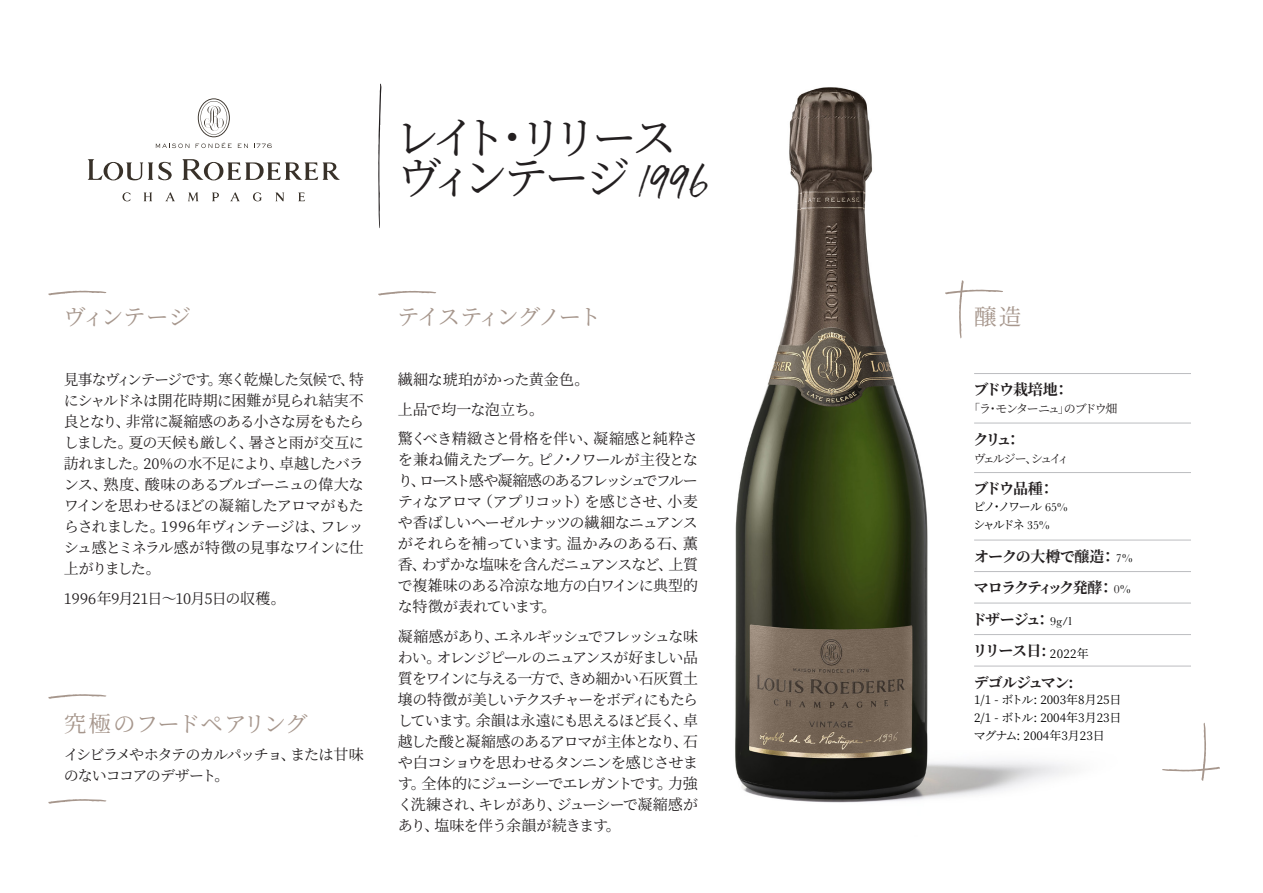
<style>
.page{position:relative;width:1263px;height:893px;background:#fff}
.page>*{position:absolute;margin:0;border:0;box-sizing:border-box;transform-origin:0 0}
.TEXTE_STYLE{font:45px "Noto Serif JP";letter-spacing:-.155em;color:#231f20}
.TEXTE_BASKERVILLE{font:22.5px "Noto Serif JP";letter-spacing:-.01em;color:#a6968c}
.TEXTE_BASKERVILLE-2{font:22.5px "Noto Serif JP";letter-spacing:-.1em;color:#a6968c}
.TEXTE_BASKERVILLE-3{font:22.5px "Noto Serif JP";letter-spacing:-.06em;color:#a6968c}
.GRAND_TITRE{font:22.5px "Noto Serif JP";color:#a6968c}
.TEXTE_BASKERVILLE-4{font:15px/21px "Noto Serif JP";letter-spacing:-.06em;color:#231f20;text-align:justify}
.Style_de_paragraphe{font:700 15px "Noto Serif JP";letter-spacing:-.085em;color:#231f20}
.TEXTE_BASKERVILLE-5{font:15px/21px "Noto Serif JP";letter-spacing:-.085em;color:#231f20}
.TEXTE_BASKERVILLE-6{font:15px "Noto Serif JP";letter-spacing:-.03em;color:#231f20}
.TEXTE_BASKERVILLE-7{font:15px "Noto Serif JP";letter-spacing:-.015em;color:#231f20}
.Style_de_paragraphe-2{font:700 15px "Noto Serif JP";letter-spacing:-.13em;color:#231f20}
.Style_de_paragraphe-3{font:700 15px "Noto Serif JP";letter-spacing:-.03em;color:#231f20}
.TEXTE_BASKERVILLE-8{font:15px "Noto Serif JP";letter-spacing:-.02em;color:#231f20}
.Style_de_paragraphe-4{font:12px "Noto Serif JP";color:#000}
.Style_de_paragraphe-5{font:12px "Noto Serif JP";letter-spacing:-.115em;color:#231f20}
.Style_de_paragraphe-6{font:12px "Noto Serif JP";letter-spacing:-.225em;color:#231f20}
.s1{font-family:"Golden Plains"}
.s2{font-family:"Baskerville"}
.s3{font-family:"Baskerville";font-weight:400;font-size:12px;color:#000}
.s4{font-family:"Baskerville";font-weight:400;font-size:12px}
</style>
<div class="page">
<img style="left:735px;top:87px;width:409px;height:716px">
<svg style="left:378px;top:84px;width:3px;height:144px"></svg>
<svg style="left:182px;top:159px;width:158px;height:21px"></svg>
<svg style="left:88px;top:159px;width:84px;height:22px"></svg>
<svg style="left:298px;top:193px;width:7px;height:8px"></svg>
<svg style="left:212px;top:193px;width:7px;height:8px"></svg>
<svg style="left:144px;top:193px;width:8px;height:8px"></svg>
<svg style="left:122px;top:192px;width:8px;height:9px"></svg>
<svg style="left:253px;top:192px;width:9px;height:9px"></svg>
<svg style="left:275px;top:193px;width:9px;height:8px"></svg>
<svg style="left:230px;top:192px;width:10px;height:9px"></svg>
<svg style="left:165px;top:192px;width:10px;height:9px"></svg>
<svg style="left:188px;top:193px;width:10px;height:8px"></svg>
<svg style="left:156px;top:144px;width:33px;height:4px"></svg>
<svg style="left:196px;top:143px;width:36px;height:5px"></svg>
<svg style="left:238px;top:144px;width:10px;height:4px"></svg>
<svg style="left:254px;top:143px;width:18px;height:5px"></svg>
<svg style="left:198px;top:98px;width:32px;height:39px"></svg>
<svg style="left:48px;top:291px;width:58px;height:4px"></svg>
<svg style="left:378px;top:291px;width:58px;height:4px"></svg>
<hr style="left:974px;top:373px;width:217px;height:1px;background:#bcbdc0">
<hr style="left:974px;top:423px;width:217px;height:1px;background:#bcbdc0">
<hr style="left:974px;top:472px;width:217px;height:1px;background:#bcbdc0">
<hr style="left:974px;top:540px;width:217px;height:1px;background:#bcbdc0">
<hr style="left:974px;top:571px;width:217px;height:1px;background:#bcbdc0">
<hr style="left:974px;top:603px;width:217px;height:1px;background:#bcbdc0">
<hr style="left:974px;top:634px;width:217px;height:1px;background:#bcbdc0">
<hr style="left:974px;top:666px;width:217px;height:1px;background:#bcbdc0">
<svg style="left:1162px;top:723px;width:58px;height:58px"></svg>
<svg style="left:945px;top:280px;width:58px;height:58px"></svg>
<svg style="left:48px;top:694px;width:58px;height:5px"></svg>
<svg style="left:48px;top:799px;width:58px;height:5px"></svg>
<p class="TEXTE_STYLE" style="left:395px;top:112px;width:284px">レイト・リリース</p>
<p class="TEXTE_STYLE" style="left:397px;top:152px;width:315px">ヴィンテージ <span class="s1">1996</span></p>
<p class="TEXTE_BASKERVILLE-3" style="left:63px;top:304px;width:130px">ヴィンテージ</p>
<p class="TEXTE_BASKERVILLE-2" style="left:397px;top:304px;width:206px">テイスティングノート</p>
<p class="TEXTE_BASKERVILLE-4" style="left:64px;top:370px;width:302px">見事なヴィンテージです。寒く乾燥した気候で、特にシャルドネは開花時期に困難が見られ結実不良となり、非常に凝縮感のある小さな房をもたらしました。夏の天候も厳しく、暑さと雨が交互に訪れました。20%の水不足により、卓越したバランス、熟度、酸味のあるブルゴーニュの偉大なワインを思わせるほどの凝縮したアロマがもたらされました。1996年ヴィンテージは、フレッシュ感とミネラル感が特徴の見事なワインに仕上がりました。</p>
<p class="TEXTE_BASKERVILLE-6" style="left:64px;top:590px;width:223px">1996年9月21日～10月5日の収穫。</p>
<p class="TEXTE_BASKERVILLE" style="left:64px;top:711px;width:245px">究極のフードペアリング</p>
<p class="TEXTE_BASKERVILLE-5" style="left:64px;top:745px;width:302px">イシビラメやホタテのカルパッチョ、または甘味のないココアのデザート。</p>
<p class="TEXTE_BASKERVILLE-7" style="left:398px;top:371px;width:193px">繊細な琥珀がかった黄金色。</p>
<p class="TEXTE_BASKERVILLE-8" style="left:398px;top:401px;width:148px">上品で均一な泡立ち。</p>
<p class="TEXTE_BASKERVILLE-4" style="left:398px;top:429px;width:302px">驚くべき精緻さと骨格を伴い、凝縮感と純粋さを兼ね備えたブーケ。ピノ･ノワールが主役となり、ロースト感や凝縮感のあるフレッシュでフルーティなアロマ（アプリコット）を感じさせ、小麦や香ばしいヘーゼルナッツの繊細なニュアンスがそれらを補っています。温かみのある石、薫香、わずかな塩味を含んだニュアンスなど、上質で複雑味のある冷涼な地方の白ワインに典型的な特徴が表れています。</p>
<p class="TEXTE_BASKERVILLE-4" style="left:398px;top:626px;width:302px">凝縮感があり、エネルギッシュでフレッシュな味わい。オレンジピールのニュアンスが好ましい品質をワインに与える一方で、きめ細かい石灰質土壌の特徴が美しいテクスチャーをボディにもたらしています。余韻は永遠にも思えるほど長く、卓越した酸と凝縮感のあるアロマが主体となり、石や白コショウを思わせるタンニンを感じさせます。全体的にジューシーでエレガントです。力強く洗練され、キレがあり、ジューシーで凝縮感があり、塩味を伴う余韻が続きます。</p>
<p class="GRAND_TITRE" style="left:974px;top:304px;width:49px">醸造</p>
<p class="Style_de_paragraphe" style="left:973px;top:381px;width:97px">ブドウ栽培地：</p>
<p class="Style_de_paragraphe-5" style="left:968px;top:402px;width:151px">「ラ・モンターニュ」のブドウ畑</p>
<p class="Style_de_paragraphe" style="left:973px;top:431px;width:49px">クリュ：</p>
<p class="Style_de_paragraphe-6" style="left:974px;top:451px;width:97px">ヴェルジー、シュイィ</p>
<p class="Style_de_paragraphe" style="left:973px;top:480px;width:82px">ブドウ品種：</p>
<p class="Style_de_paragraphe-4" style="left:973px;top:499px;width:96px">ピノ・ノワール <span class="s2">65%</span></p>
<p class="Style_de_paragraphe-4" style="left:973px;top:517px;width:78px">シャルドネ <span class="s2">35%</span></p>
<p class="Style_de_paragraphe-3" style="left:974px;top:548px;width:160px">オークの大樽で醸造：<span class="s3">7%</span></p>
<p class="Style_de_paragraphe-2" style="left:974px;top:579px;width:158px">マロラクティック発酵：<span class="s4">0</span><span class="s3">%</span></p>
<p class="Style_de_paragraphe" style="left:972px;top:611px;width:101px">ドザージュ：<span class="s3">9g/l</span></p>
<p class="Style_de_paragraphe" style="left:973px;top:642px;width:118px">リリース日: <sub>2022年</sub></p>
<p class="Style_de_paragraphe" style="left:974px;top:674px;width:101px">デゴルジュマン:</p>
<p class="Style_de_paragraphe-4" style="left:974px;top:693px;width:149px">1/1 - ボトル: 2003年8月25日</p>
<p class="Style_de_paragraphe-4" style="left:974px;top:711px;width:149px">2/1 - ボトル: 2004年3月23日</p>
<p class="Style_de_paragraphe-4" style="left:974px;top:729px;width:132px">マグナム: 2004年3月23日</p>
</div>
